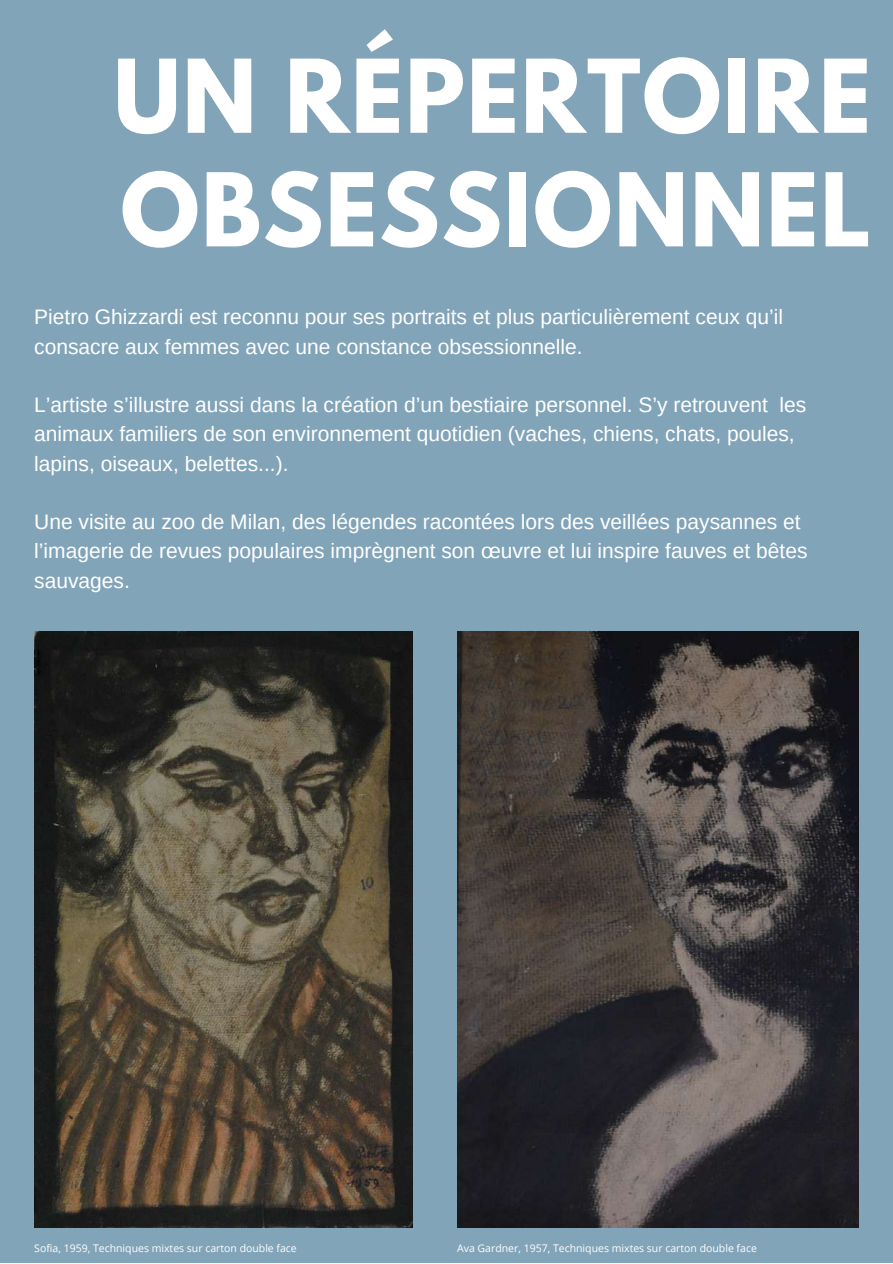
<style>
.page{position:relative;width:893px;height:1264px;background:#fff}
.page>*{position:absolute;margin:0;border:0;box-sizing:border-box;transform-origin:0 0}
.t1{font:700 89.85px/113.6px "League Spartan";letter-spacing:.02em;color:#fff}
.t2{font:21px/29.2px "Arimo";color:#fff}
.t3{font:10.5px "Open Sans";color:#fff}
</style>
<div class="page">
<div style="left:0;top:0;width:892px;height:1262px;background:#82a4b9"></div>
<img style="left:457px;top:631px;width:401px;height:596px">
<img style="left:34px;top:631px;width:378px;height:596px">
<h1 class="t1" style="left:114px;top:51px;width:758px">UN RÉPERTOIRE<br>OBSESSIONNEL</h1>
<p class="t2" style="left:34px;top:302px;width:750px">Pietro Ghizzardi est reconnu pour ses portraits et plus particulièrement ceux qu’il consacre aux femmes avec une constance obsessionnelle.</p>
<p class="t2" style="left:34px;top:390px;width:773px">L’artiste s’illustre aussi dans la création d’un bestiaire personnel. S’y retrouvent les animaux familiers de son environnement quotidien (vaches, chiens, chats, poules, lapins, oiseaux, belettes...).</p>
<p class="t2" style="left:34px;top:507px;width:774px">Une visite au zoo de Milan, des légendes racontées lors des veillées paysannes et l’imagerie de revues populaires imprègnent son œuvre et lui inspire fauves et bêtes sauvages.</p>
<p class="t3" style="left:34px;top:1240px;width:264px">Sofia, 1959, Techniques mixtes sur carton double face</p>
<p class="t3" style="left:457px;top:1240px;width:301px">Ava Gardner, 1957, Techniques mixtes sur carton double face</p>
</div>
